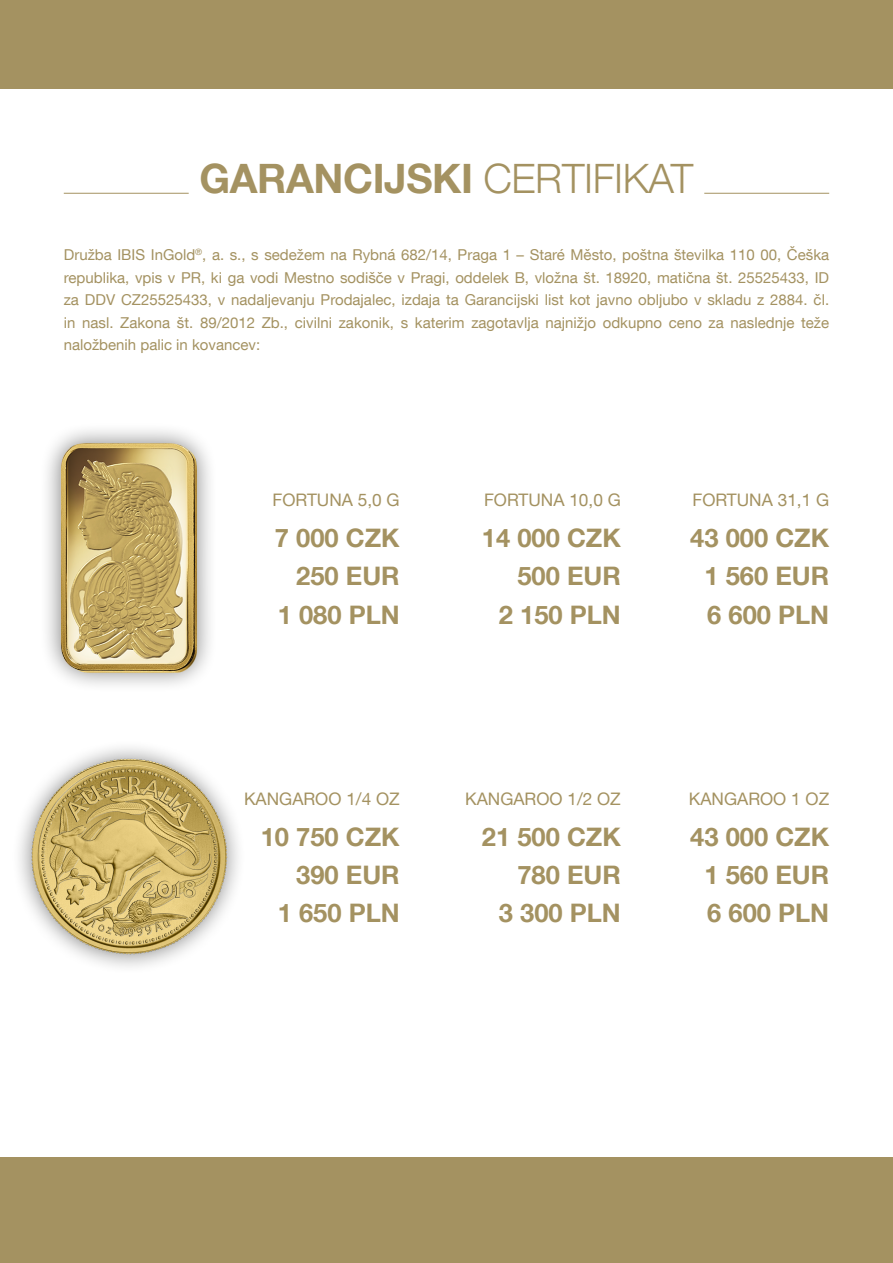
<style>
.page{position:relative;width:893px;height:1263px;background:#fff}
.page>*{position:absolute;margin:0;border:0;box-sizing:border-box;transform-origin:0 0}
.t1{font:700 40.5px "Helvetica Neue LT Com";letter-spacing:-.01em;color:#a49261}
.t2{font:700 25.5px "Helvetica Neue LT Com";color:#a49261}
.t3{font:17.25px "Helvetica Neue LT Com";color:#a49261}
.t4{font:15px/22.5px "Helvetica Neue LT Com";color:#a49261;text-align:justify}
.s1{font-weight:300}
</style>
<div class="page">
<div style="left:0;top:0;width:893px;height:88px;background:#a49261"></div>
<div style="left:0;top:1157px;width:893px;height:106px;background:#a49261"></div>
<hr style="left:64px;top:193px;width:125px;height:1px;background:#a49261">
<hr style="left:704px;top:193px;width:125px;height:1px;background:#a49261">
<div style="left:39px;top:422px;width:179px;height:272px;background:#000;opacity:.5"></div>
<img style="left:39px;top:443px;width:179px;height:229px">
<div style="left:11px;top:739px;width:235px;height:235px;background:#000;opacity:.5"></div>
<img style="left:31px;top:758px;width:196px;height:196px">
<h1 class="t1" style="left:200px;top:153px;width:495px">GARANCIJSKI <span class="s1">CERTIFIKAT</span></h1>
<p class="t4" style="left:64px;top:243px;width:767px">Družba IBIS InGold<sup>®</sup>, a. s., s sedežem na Rybná 682/14, Praga 1 – Staré Město, poštna številka 110 00, Češka republika, vpis v PR, ki ga vodi Mestno sodišče v Pragi, oddelek B, vložna št. 18920, matična št. 25525433, ID za DDV CZ25525433, v nadaljevanju Prodajalec, izdaja ta Garancijski list kot javno obljubo v skladu z 2884. čl. in nasl. Zakona št. 89/2012 Zb., civilni zakonik, s katerim zagotavlja najnižjo odkupno ceno za naslednje teže naložbenih palic in kovancev:</p>
<p class="t3" style="left:273px;top:489px;width:129px">FORTUNA 5,0 G</p>
<p class="t3" style="left:484px;top:489px;width:138px">FORTUNA 10,0 G</p>
<p class="t3" style="left:692px;top:489px;width:138px">FORTUNA 31,1 G</p>
<h2 class="t2" style="left:275px;top:522px;width:126px">7 000 CZK</h2>
<h2 class="t2" style="left:482px;top:522px;width:140px">14 000 CZK</h2>
<h2 class="t2" style="left:690px;top:522px;width:140px">43 000 CZK</h2>
<h2 class="t2" style="left:296px;top:560px;width:105px">250 EUR</h2>
<h2 class="t2" style="left:517px;top:560px;width:105px">500 EUR</h2>
<h2 class="t2" style="left:704px;top:560px;width:126px">1 560 EUR</h2>
<h2 class="t2" style="left:278px;top:598px;width:123px">1 080 PLN</h2>
<h2 class="t2" style="left:499px;top:598px;width:123px">2 150 PLN</h2>
<h2 class="t2" style="left:707px;top:598px;width:123px">6 600 PLN</h2>
<p class="t3" style="left:244px;top:788px;width:157px">KANGAROO 1/4 OZ</p>
<p class="t3" style="left:465px;top:788px;width:157px">KANGAROO 1/2 OZ</p>
<p class="t3" style="left:689px;top:788px;width:142px">KANGAROO 1 OZ</p>
<h2 class="t2" style="left:261px;top:820px;width:140px">10 750 CZK</h2>
<h2 class="t2" style="left:482px;top:820px;width:140px">21 500 CZK</h2>
<h2 class="t2" style="left:690px;top:820px;width:140px">43 000 CZK</h2>
<h2 class="t2" style="left:296px;top:859px;width:105px">390 EUR</h2>
<h2 class="t2" style="left:517px;top:859px;width:105px">780 EUR</h2>
<h2 class="t2" style="left:704px;top:859px;width:126px">1 560 EUR</h2>
<h2 class="t2" style="left:278px;top:897px;width:123px">1 650 PLN</h2>
<h2 class="t2" style="left:499px;top:897px;width:123px">3 300 PLN</h2>
<h2 class="t2" style="left:707px;top:897px;width:123px">6 600 PLN</h2>
</div>
